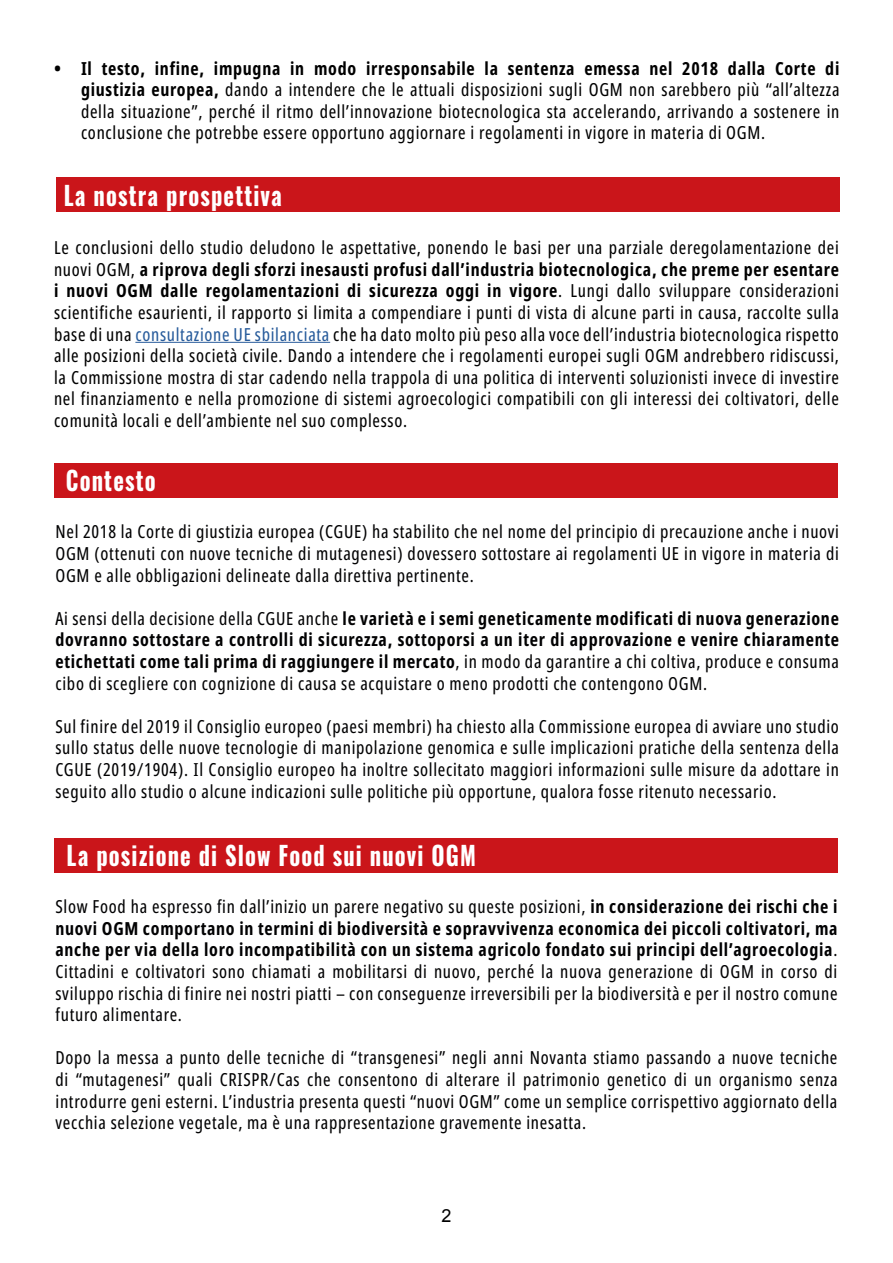
<style>
.page{position:relative;width:893px;height:1263px;background:#fff}
.page>*{position:absolute;margin:0;border:0;box-sizing:border-box;transform-origin:0 0}
.t1{font:700 26.1px "Oswald";letter-spacing:.05em;color:#fff;scale:.86 1}
.t2{font:extra-condensed 18px/21.6px "Noto Sans";letter-spacing:.04em;color:#020203;text-align:justify}
.t3{font:extra-condensed 18px/21.6px "Noto Sans";letter-spacing:.04em;color:#000;text-align:justify}
.t4{font:700 extra-condensed 18px/21.6px "Noto Sans";letter-spacing:.04em;color:#020203;text-align:justify}
.t5{font:18px "Arial";color:#000}
.s1{font-weight:700}
.s2{color:#275b9b}
.s3{font-weight:400}
</style>
<div class="page">
<hr style="left:135px;top:342px;width:195px;height:1px;background:#275b9b">
<div style="left:56px;top:177px;width:783px;height:35px;background:#ca151a"></div>
<div style="left:54px;top:838px;width:783px;height:34px;background:#ca151a"></div>
<div style="left:54px;top:463px;width:783px;height:34px;background:#ca151a"></div>
<p class="t3" style="left:81px;top:58px;width:760px;text-indent:-27px"><span class="s1">• Il testo, infine, impugna in modo irresponsabile la sentenza emessa nel 2018 dalla Corte di giustizia europea,</span> dando a intendere che le attuali disposizioni sugli OGM non sarebbero più “all’altezza della situazione”, perché il ritmo dell’innovazione biotecnologica sta accelerando, arrivando a sostenere in conclusione che potrebbe essere opportuno aggiornare i regolamenti in vigore in materia di OGM.</p>
<h1 class="t1" style="left:64px;top:182px;width:255px">La nostra prospettiva</h1>
<p class="t3" style="left:54px;top:237px;width:786px">Le conclusioni dello studio deludono le aspettative, ponendo le basi per una parziale deregolamentazione dei nuovi OGM, <span class="s1">a riprova degli sforzi inesausti profusi dall’industria biotecnologica, che preme per esentare i nuovi OGM dalle regolamentazioni di sicurezza oggi in vigore</span>. Lungi dallo sviluppare considerazioni scientifiche esaurienti, il rapporto si limita a compendiare i punti di vista di alcune parti in causa, raccolte sulla base di una <span class="s2">consultazione UE sbilanciata</span> che ha dato molto più peso alla voce dell’industria biotecnologica rispetto alle posizioni della società civile. Dando a intendere che i regolamenti europei sugli OGM andrebbero ridiscussi, la Commissione mostra di star cadendo nella trappola di una politica di interventi soluzionisti invece di investire nel finanziamento e nella promozione di sistemi agroecologici compatibili con gli interessi dei coltivatori, delle comunità locali e dell’ambiente nel suo complesso.</p>
<h1 class="t1" style="left:66px;top:467px;width:106px">Contesto</h1>
<p class="t2" style="left:56px;top:521px;width:785px">Nel 2018 la Corte di giustizia europea (CGUE) ha stabilito che nel nome del principio di precauzione anche i nuovi OGM (ottenuti con nuove tecniche di mutagenesi) dovessero sottostare ai regolamenti UE in vigore in materia di OGM e alle obbligazioni delineate dalla direttiva pertinente.</p>
<p class="t4" style="left:56px;top:608px;width:785px"><span class="s3">Ai sensi della decisione della CGUE anche</span> le varietà e i semi geneticamente modificati di nuova generazione dovranno sottostare a controlli di sicurezza, sottoporsi a un iter di approvazione e venire chiaramente etichettati come tali prima di raggiungere il mercato<span class="s3">, in modo da garantire a chi coltiva, produce e consuma cibo di scegliere con cognizione di causa se acquistare o meno prodotti che contengono OGM.</span></p>
<p class="t2" style="left:56px;top:716px;width:785px">Sul finire del 2019 il Consiglio europeo (paesi membri) ha chiesto alla Commissione europea di avviare uno studio sullo status delle nuove tecnologie di manipolazione genomica e sulle implicazioni pratiche della sentenza della CGUE (2019/1904). Il Consiglio europeo ha inoltre sollecitato maggiori informazioni sulle misure da adottare in seguito allo studio o alcune indicazioni sulle politiche più opportune, qualora fosse ritenuto necessario.</p>
<h1 class="t1" style="left:67px;top:842px;width:477px">La posizione di Slow Food sui nuovi OGM</h1>
<p class="t2" style="left:56px;top:896px;width:784px">Slow Food ha espresso fin dall’inizio un parere negativo su queste posizioni, <span class="s1">in considerazione dei rischi che i nuovi OGM comportano in termini di biodiversità e sopravvivenza economica dei piccoli coltivatori, ma anche per via della loro incompatibilità con un sistema agricolo fondato sui principi dell’agroecologia</span>.<br>Cittadini e coltivatori sono chiamati a mobilitarsi di nuovo, perché la nuova generazione di OGM in corso di sviluppo rischia di finire nei nostri piatti – con conseguenze irreversibili per la biodiversità e per il nostro comune futuro alimentare.</p>
<p class="t2" style="left:56px;top:1047px;width:784px">Dopo la messa a punto delle tecniche di “transgenesi” negli anni Novanta stiamo passando a nuove tecniche di “mutagenesi” quali CRISPR/Cas che consentono di alterare il patrimonio genetico di un organismo senza introdurre geni esterni. L’industria presenta questi “nuovi OGM” come un semplice corrispettivo aggiornato della vecchia selezione vegetale, ma è una rappresentazione gravemente inesatta.</p>
<p class="t5" style="left:441px;top:1204px;width:12px">2</p>
</div>
